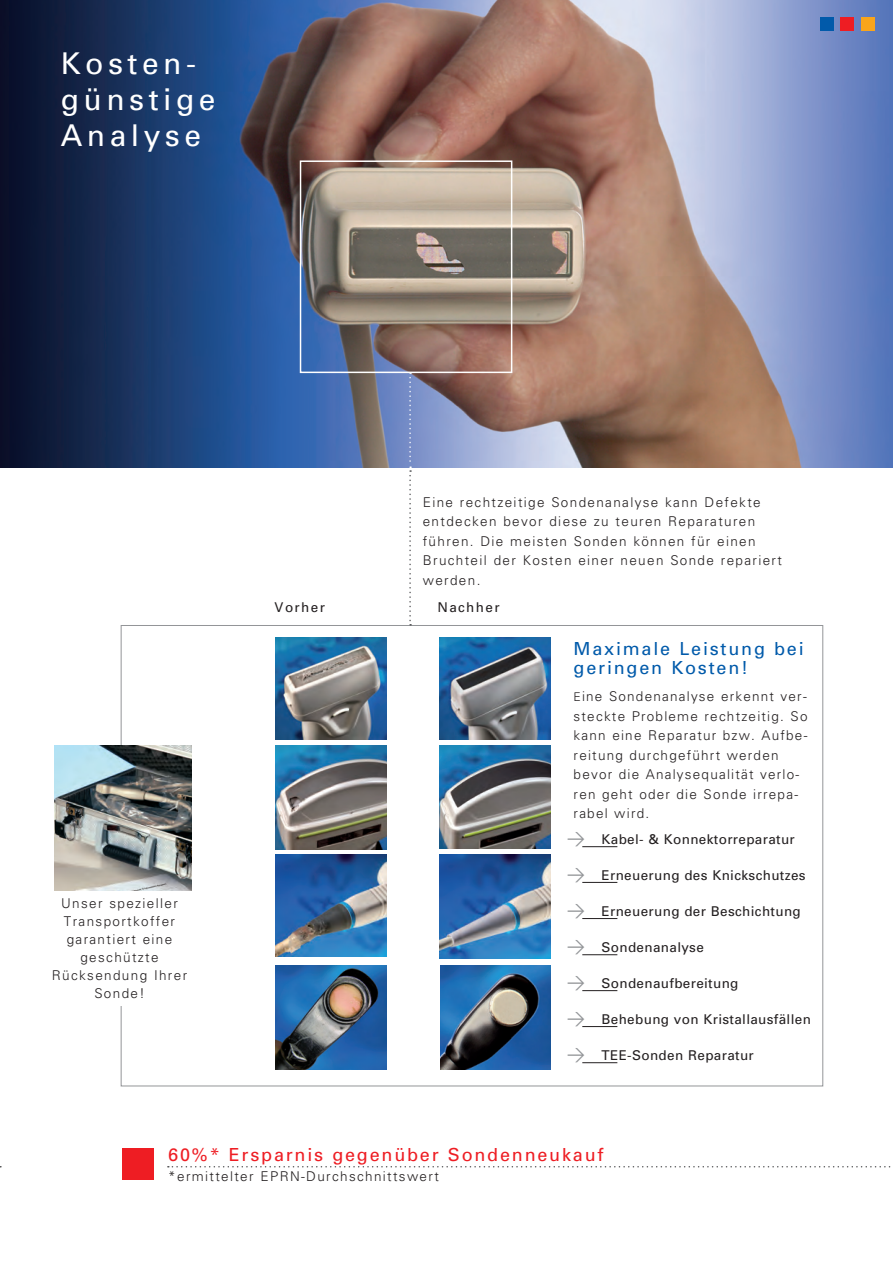
<style>
.page{position:relative;width:893px;height:1263px;background:#fff}
.page>*{position:absolute;margin:0;border:0;box-sizing:border-box;transform-origin:0 0}
.t1{font:30px "Univers";letter-spacing:.15em;color:#fff}
.t2{font:18px "Univers";letter-spacing:.1em;color:#ee1d23}
.t3{font:18px/19.5px "Univers";letter-spacing:.1em;color:#015aaa}
.t4{font:18px "DIN";color:#939598}
.t5{font:300 13.5px/19.5px "Univers";letter-spacing:.1em;color:#231f20}
.t6{font:13.5px "Univers";letter-spacing:.025em;color:#231f20}
.t7{font:13.5px "Univers";letter-spacing:.1em;color:#231f20}
.s1{font-size:12px}
</style>
<div class="page">
<img style="left:0;top:0;width:893px;height:467px">
<img style="left:276px;top:637px;width:110px;height:103px">
<img style="left:440px;top:637px;width:110px;height:103px">
<img style="left:276px;top:745px;width:110px;height:104px">
<img style="left:440px;top:746px;width:110px;height:103px">
<img style="left:276px;top:855px;width:110px;height:102px">
<img style="left:440px;top:854px;width:110px;height:104px">
<div style="left:300px;top:160px;width:212px;height:213px;border:2px solid #fff"></div>
<svg style="left:168px;top:1166px;width:723px;height:1px"></svg>
<div style="left:820px;top:17px;width:14px;height:14px;background:#015aaa"></div>
<div style="left:840px;top:17px;width:14px;height:14px;background:#ee1d23"></div>
<div style="left:861px;top:17px;width:14px;height:14px;background:#f9a51b"></div>
<div style="left:122px;top:1148px;width:32px;height:32px;background:#ee1d23"></div>
<img style="left:276px;top:965px;width:110px;height:104px">
<img style="left:440px;top:965px;width:111px;height:104px">
<img style="left:54px;top:746px;width:137px;height:144px">
<svg style="left:409px;top:372px;width:2px;height:253px"></svg>
<hr style="left:582px;top:846px;width:35px;height:1px;background:#231f20">
<hr style="left:582px;top:882px;width:35px;height:1px;background:#231f20">
<hr style="left:582px;top:918px;width:35px;height:1px;background:#231f20">
<hr style="left:582px;top:954px;width:35px;height:1px;background:#231f20">
<hr style="left:582px;top:990px;width:35px;height:1px;background:#231f20">
<hr style="left:582px;top:1026px;width:35px;height:1px;background:#231f20">
<hr style="left:582px;top:1062px;width:35px;height:1px;background:#231f20">
<p class="t1" style="left:61px;top:45px;width:137px">Kosten-</p>
<p class="t1" style="left:61px;top:81px;width:156px">günstige</p>
<p class="t1" style="left:61px;top:117px;width:142px">Analyse</p>
<p class="t5" style="left:61px;top:894px;width:118px;line-height:18px">Unser spezieller<br>Transportkoffer</p>
<p class="t5" style="left:52px;top:930px;width:137px;line-height:18px;text-align:center">garantiert eine geschützte<br>Rücksendung Ihrer<br>Sonde!</p>
<p class="t5" style="left:423px;top:492px;width:339px">Eine rechtzeitige Sondenanalyse kann Defekte</p>
<p class="t5" style="left:423px;top:511px;width:334px">entdecken bevor diese zu teuren Reparaturen</p>
<p class="t5" style="left:423px;top:531px;width:361px">führen. Die meisten Sonden können für einen<br>Bruchteil der Kosten einer neuen Sonde repariert werden.</p>
<p class="t6" style="left:275px;top:599px;width:52px">Vorher</p>
<p class="t7" style="left:437px;top:599px;width:64px">Nachher</p>
<p class="t3" style="left:574px;top:638px;width:232px">Maximale Leistung bei geringen Kosten!</p>
<p class="t5" style="left:574px;top:686px;width:235px"><span class="s1">E</span>ine Sondenanalyse erkennt ver&shy;steckte Probleme rechtzeitig. So kann eine Reparatur bzw. Aufbe&shy;reitung durchgeführt werden bevor die Analysequalität verlo&shy;ren geht oder die Sonde irrepa&shy;rabel wird.</p>
<p class="t4" style="left:567px;top:826px;width:20px">&gt;</p>
<p class="t4" style="left:567px;top:862px;width:20px">&gt;</p>
<p class="t4" style="left:567px;top:898px;width:20px">&gt;</p>
<p class="t4" style="left:567px;top:934px;width:20px">&gt;</p>
<p class="t4" style="left:567px;top:970px;width:20px">&gt;</p>
<p class="t4" style="left:567px;top:1006px;width:20px">&gt;</p>
<p class="t4" style="left:567px;top:1042px;width:20px">&gt;</p>
<p class="t6" style="left:601px;top:831px;width:195px">Kabel- &amp; Konnektorreparatur</p>
<p class="t6" style="left:601px;top:867px;width:206px">Erneuerung des Knickschutzes</p>
<p class="t6" style="left:601px;top:903px;width:201px">Erneuerung der Beschichtung</p>
<p class="t6" style="left:601px;top:939px;width:104px">Sondenanalyse</p>
<p class="t6" style="left:601px;top:975px;width:138px">Sondenaufbereitung</p>
<p class="t6" style="left:601px;top:1011px;width:211px">Behebung von Kristallausfällen</p>
<p class="t6" style="left:601px;top:1047px;width:154px">TEE-Sonden Reparatur</p>
<p class="t2" style="left:168px;top:1143px;width:437px">60%* Ersparnis gegenüber Sondenneukauf</p>
<p class="t5" style="left:168px;top:1166px;width:272px">*ermittelter EPRN-Durchschnittswert</p>
</div>
